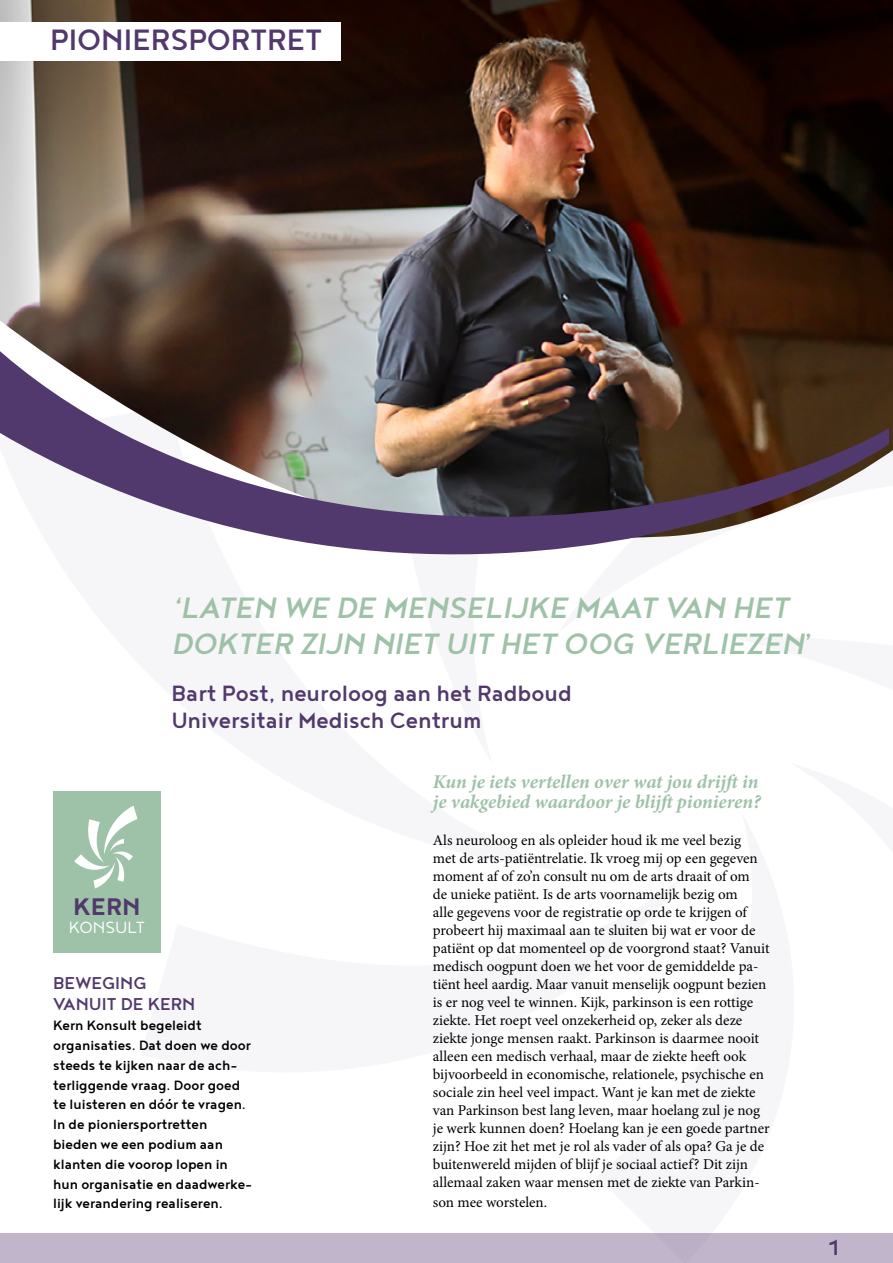
<style>
.page{position:relative;width:893px;height:1263px;background:#fff}
.page>*{position:absolute;margin:0;border:0;box-sizing:border-box;transform-origin:0 0}
.t1{font:italic 500 36px/36px "Noyh Geometric";color:#9ec2a8}
.t2{font:500 36px "Noyh Geometric";color:#52396d}
.t3{font:700 29.4px "Noyh";color:#52396d}
.t4{font:500 27px/27px "Noyh Geometric";color:#52396d}
.t5{font:500 21px/21px "Noyh Geometric";color:#52396d}
.t6{font:300 19.8px "Noyh";color:#fff}
.t7{font:italic 700 19.5px/19.5px "Minion Pro";letter-spacing:-.005em;color:#9ec2a8}
.t8{font:500 16.5px/19.8px "Noyh Geometric";color:#000}
.t9{font:15px/18px "Minion Pro";color:#000}
.s1{font-style:normal}
</style>
<div class="page">
<div style="left:0;top:1233px;width:893px;height:30px;background:#c0b5ca"></div>
<img style="left:0;top:0;width:893px;height:453px">
<div style="left:0;top:22px;width:340px;height:39px;background:#fff"></div>
<img style="left:0;top:310px;width:889px;height:245px">
<div style="left:53px;top:791px;width:108px;height:161px;background:#9ec2a8"></div>
<svg style="left:74px;top:806px;width:63px;height:82px"></svg>
<h1 class="t2" style="left:50px;top:20px;width:273px">PIONIERSPORTRET</h1>
<h1 class="t1" style="left:171px;top:589px;width:643px">‘LATEN WE DE MENSELIJKE MAAT VAN HET<br>DOKTER ZIJN NIET UIT HET OOG VERLIEZEN<span class="s1">’</span></h1>
<h3 class="t4" style="left:171px;top:679px;width:402px">Bart Post, neuroloog aan het Radboud<br>Universitair Medisch Centrum</h3>
<h2 class="t3" style="left:73px;top:889px;width:69px">KERN</h2>
<h3 class="t6" style="left:69px;top:917px;width:78px">KONSULT</h3>
<h3 class="t5" style="left:53px;top:972px;width:144px">BEWEGING<br>VANUIT DE KERN</h3>
<p class="t8" style="left:53px;top:1015px;width:201px">Kern Konsult begeleidt organisaties. Dat doen we door steeds te kijken naar de ach&shy;terliggende vraag. Door goed te luisteren en dóór te vragen.<br>In de pioniersportretten bieden we een podium aan klanten die voorop lopen in hun organisatie en daadwerke&shy;lijk verandering realiseren.</p>
<h3 class="t7" style="left:433px;top:772px;width:329px">Kun je iets vertellen over wat jou drijft in je vakgebied waardoor je blijft pionieren?</h3>
<p class="t9" style="left:433px;top:831px;width:338px">Als neuroloog en als opleider houd ik me veel bezig<br>met de arts-patiëntrelatie. Ik vroeg mij op een gegeven moment af of zo’n consult nu om de arts draait of om<br>de unieke patiënt. Is de arts voornamelijk bezig om<br>alle gegevens voor de registratie op orde te krijgen of probeert hij maximaal aan te sluiten bij wat er voor de patiënt op dat momenteel op de voorgrond staat? Vanuit medisch oogpunt doen we het voor de gemiddelde pa&shy;tiënt heel aardig. Maar vanuit menselijk oogpunt bezien is er nog veel te winnen. Kijk, parkinson is een rottige ziekte. Het roept veel onzekerheid op, zeker als deze ziekte jonge mensen raakt. Parkinson is daarmee nooit alleen een medisch verhaal, maar de ziekte heeft ook bijvoorbeeld in economische, relationele, psychische en sociale zin heel veel impact. Want je kan met de ziekte van Parkinson best lang leven, maar hoelang zul je nog je werk kunnen doen? Hoelang kan je een goede partner zijn? Hoe zit het met je rol als vader of als opa? Ga je de buitenwereld mijden of blijf je sociaal actief? Dit zijn allemaal zaken waar mensen met de ziekte van Parkin-</p>
<p class="t9" style="left:433px;top:1193px;width:116px">son mee worstelen.</p>
<h3 class="t4" style="left:829px;top:1232px;width:12px">1</h3>
</div>
